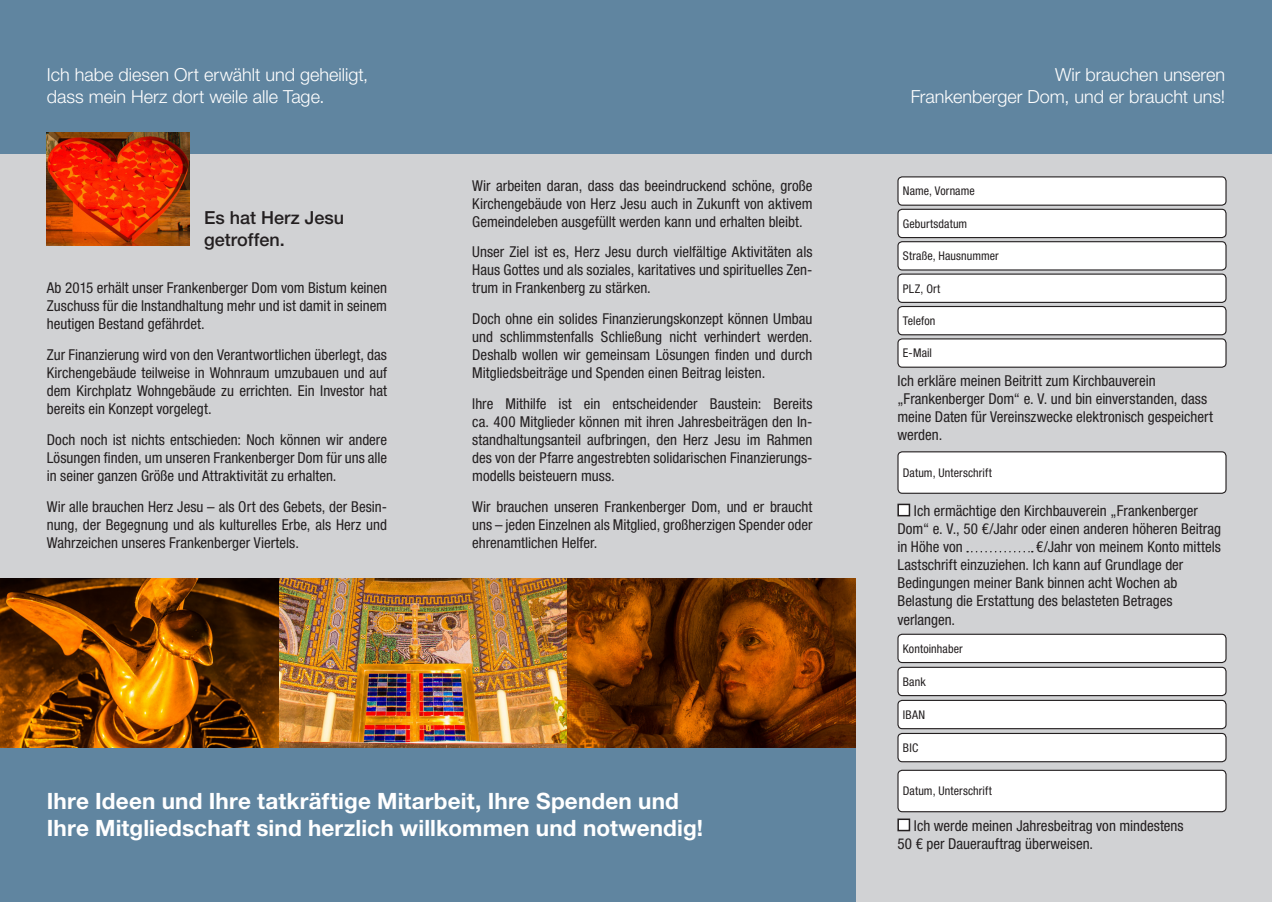
<style>
.page{position:relative;width:1272px;height:902px;background:#fff}
.page>*{position:absolute;margin:0;border:0;box-sizing:border-box;transform-origin:0 0}
.t1{font:700 22.5px/27px "Helvetica Neue LT Std";letter-spacing:.005em;color:#fff}
.t2{font:300 18px/21.6px "Helvetica Neue LT Std";color:#fff}
.t3{font:500 18px/21.6px "Helvetica Neue LT Std";color:#231f20}
.t4{font:condensed 15px/18px "Helvetica Neue LT Std";color:#231f20;text-align:justify}
.t5{font:condensed 12px "Helvetica Neue LT Std";letter-spacing:.01em;color:#231f20}
</style>
<div class="page">
<div style="left:0;top:15px;width:1271px;height:886px;background:#d1d2d4"></div>
<div style="left:0;top:0;width:1271px;height:153px;background:#6085a0"></div>
<img style="left:47px;top:133px;width:142px;height:112px">
<img style="left:0;top:578px;width:855px;height:170px">
<div style="left:898px;top:177px;width:327px;height:28px;background:#fff;border-radius:4px"></div>
<div style="left:897px;top:176px;width:329px;height:30px;border:1px solid #231f20;border-radius:4px"></div>
<div style="left:898px;top:209px;width:327px;height:28px;background:#fff;border-radius:4px"></div>
<div style="left:897px;top:209px;width:329px;height:29px;border:1px solid #231f20;border-radius:4px"></div>
<div style="left:898px;top:242px;width:327px;height:28px;background:#fff;border-radius:4px"></div>
<div style="left:897px;top:241px;width:329px;height:29px;border:1px solid #231f20;border-radius:4px"></div>
<div style="left:898px;top:634px;width:327px;height:28px;background:#fff;border-radius:4px"></div>
<div style="left:897px;top:633px;width:329px;height:30px;border:1px solid #231f20;border-radius:4px"></div>
<div style="left:898px;top:274px;width:327px;height:28px;background:#fff;border-radius:4px"></div>
<div style="left:897px;top:273px;width:329px;height:30px;border:1px solid #231f20;border-radius:4px"></div>
<div style="left:898px;top:667px;width:327px;height:28px;background:#fff;border-radius:4px"></div>
<div style="left:897px;top:666px;width:329px;height:30px;border:1px solid #231f20;border-radius:4px"></div>
<div style="left:898px;top:306px;width:327px;height:29px;background:#fff;border-radius:4px"></div>
<div style="left:897px;top:306px;width:329px;height:29px;border:1px solid #231f20;border-radius:4px"></div>
<div style="left:898px;top:700px;width:327px;height:28px;background:#fff;border-radius:4px"></div>
<div style="left:897px;top:699px;width:329px;height:30px;border:1px solid #231f20;border-radius:4px"></div>
<div style="left:898px;top:339px;width:327px;height:28px;background:#fff;border-radius:4px"></div>
<div style="left:897px;top:338px;width:329px;height:30px;border:1px solid #231f20;border-radius:4px"></div>
<div style="left:898px;top:733px;width:327px;height:28px;background:#fff;border-radius:4px"></div>
<div style="left:897px;top:732px;width:329px;height:30px;border:1px solid #231f20;border-radius:4px"></div>
<div style="left:898px;top:770px;width:327px;height:41px;background:#fff;border-radius:4px"></div>
<div style="left:897px;top:769px;width:329px;height:43px;border:1px solid #231f20;border-radius:4px"></div>
<div style="left:898px;top:452px;width:327px;height:41px;background:#fff;border-radius:4px"></div>
<div style="left:897px;top:451px;width:329px;height:43px;border:1px solid #231f20;border-radius:4px"></div>
<div style="left:898px;top:819px;width:11px;height:11px;background:#fff"></div>
<div style="left:897px;top:818px;width:13px;height:13px;border:2px solid #231f20"></div>
<div style="left:898px;top:504px;width:11px;height:11px;background:#fff"></div>
<div style="left:897px;top:503px;width:13px;height:13px;border:2px solid #231f20"></div>
<svg style="left:967px;top:551px;width:65px;height:1px"></svg>
<div style="left:0;top:748px;width:855px;height:153px;background:#6085a0"></div>
<p class="t2" style="left:47px;top:63px;width:323px">Ich habe diesen Ort erwählt und geheiligt, dass mein Herz dort weile alle Tage.</p>
<p class="t2" style="left:910px;top:63px;width:316px;text-align:right">Wir brauchen unseren<br>Frankenberger Dom, und er braucht uns!</p>
<p class="t3" style="left:204px;top:206px;width:142px">Es hat Herz Jesu getroffen.</p>
<p class="t4" style="left:47px;top:279px;width:342px">Ab 2015 erhält unser Frankenberger Dom vom Bistum keinen Zuschuss für die Instandhaltung mehr und ist damit in seinem heutigen Bestand gefährdet.</p>
<p class="t4" style="left:47px;top:346px;width:342px">Zur Finanzierung wird von den Verantwortlichen überlegt, das Kirchengebäude teilweise in Wohnraum umzubauen und auf dem Kirchplatz Wohngebäude zu errichten. Ein Investor hat bereits ein Konzept vorgelegt.</p>
<p class="t4" style="left:47px;top:430px;width:342px">Doch noch ist nichts entschieden: Noch können wir andere Lösungen finden, um unseren Frankenberger Dom für uns alle in seiner ganzen Größe und Attraktivität zu erhalten.</p>
<p class="t4" style="left:47px;top:497px;width:342px">Wir alle brauchen Herz Jesu – als Ort des Gebets, der Besin&shy;nung, der Begegnung und als kulturelles Erbe, als Herz und Wahrzeichen unseres Frankenberger Viertels.</p>
<p class="t4" style="left:472px;top:176px;width:342px">Wir arbeiten daran, dass das beeindruckend schöne, große Kirchengebäude von Herz Jesu auch in Zukunft von aktivem Gemeindeleben ausgefüllt werden kann und erhalten bleibt.</p>
<p class="t4" style="left:472px;top:243px;width:342px">Unser Ziel ist es, Herz Jesu durch vielfältige Aktivitäten als Haus Gottes und als soziales, karitatives und spirituelles Zen&shy;trum in Frankenberg zu stärken.</p>
<p class="t4" style="left:472px;top:309px;width:342px">Doch ohne ein solides Finanzierungskonzept können Umbau und schlimmstenfalls Schließung nicht verhindert werden.<br>Deshalb wollen wir gemeinsam Lösungen finden und durch Mitgliedsbeiträge und Spenden einen Beitrag leisten.</p>
<p class="t4" style="left:472px;top:394px;width:342px">Ihre Mithilfe ist ein entscheidender Baustein: Bereits ca. 400 Mitglieder können mit ihren Jahresbeiträgen den In&shy;standhaltungsanteil aufbringen, den Herz Jesu im Rahmen des von der Pfarre angestrebten solidarischen Finanzierungs&shy;modells beisteuern muss.</p>
<p class="t4" style="left:472px;top:497px;width:342px">Wir brauchen unseren Frankenberger Dom, und er braucht uns – jeden Einzelnen als Mitglied, großherzigen Spender oder ehrenamtlichen Helfer.</p>
<h1 class="t1" style="left:47px;top:787px;width:658px">Ihre Ideen und Ihre tatkräftige Mitarbeit, Ihre Spenden und<br>Ihre Mitgliedschaft sind herzlich willkommen und notwendig!</h1>
<p class="t5" style="left:902px;top:184px;width:73px">Name, Vorname</p>
<p class="t5" style="left:902px;top:216px;width:66px">Geburtsdatum</p>
<p class="t5" style="left:902px;top:249px;width:97px">Straße, Hausnummer</p>
<p class="t5" style="left:902px;top:281px;width:39px">PLZ, Ort</p>
<p class="t5" style="left:902px;top:314px;width:34px">Telefon</p>
<p class="t5" style="left:902px;top:346px;width:31px">E-Mail</p>
<p class="t4" style="left:897px;top:371px;width:317px;text-align:left">Ich erkläre meinen Beitritt zum Kirchbauverein „Frankenberger Dom“ e. V. und bin einverstanden, dass meine Daten für Vereinszwecke elektronisch gespeichert werden.</p>
<p class="t5" style="left:902px;top:465px;width:91px">Datum, Unterschrift</p>
<p class="t4" style="left:897px;top:502px;width:325px;text-align:left;text-indent:16px">Ich ermächtige den Kirchbauverein „Frankenberger<br>Dom“ e. V., 50 €/Jahr oder einen anderen höheren Beitrag in Höhe von</p>
<p class="t4" style="left:897px;top:538px;width:325px;text-align:left;text-indent:139px">€/Jahr von meinem Konto mittels Lastschrift einzuziehen. Ich kann auf Grundlage der Bedingungen meiner Bank binnen acht Wochen ab Belastung die Erstattung des belasteten Betrages verlangen.</p>
<p class="t5" style="left:902px;top:641px;width:61px">Kontoinhaber</p>
<p class="t5" style="left:902px;top:674px;width:24px">Bank</p>
<p class="t5" style="left:902px;top:707px;width:24px">IBAN</p>
<p class="t5" style="left:902px;top:740px;width:17px">BIC</p>
<p class="t5" style="left:902px;top:784px;width:91px">Datum, Unterschrift</p>
<p class="t4" style="left:897px;top:816px;width:288px;text-indent:16px">Ich werde meinen Jahresbeitrag von mindestens<br>50 € per Dauerauftrag überweisen.</p>
</div>
